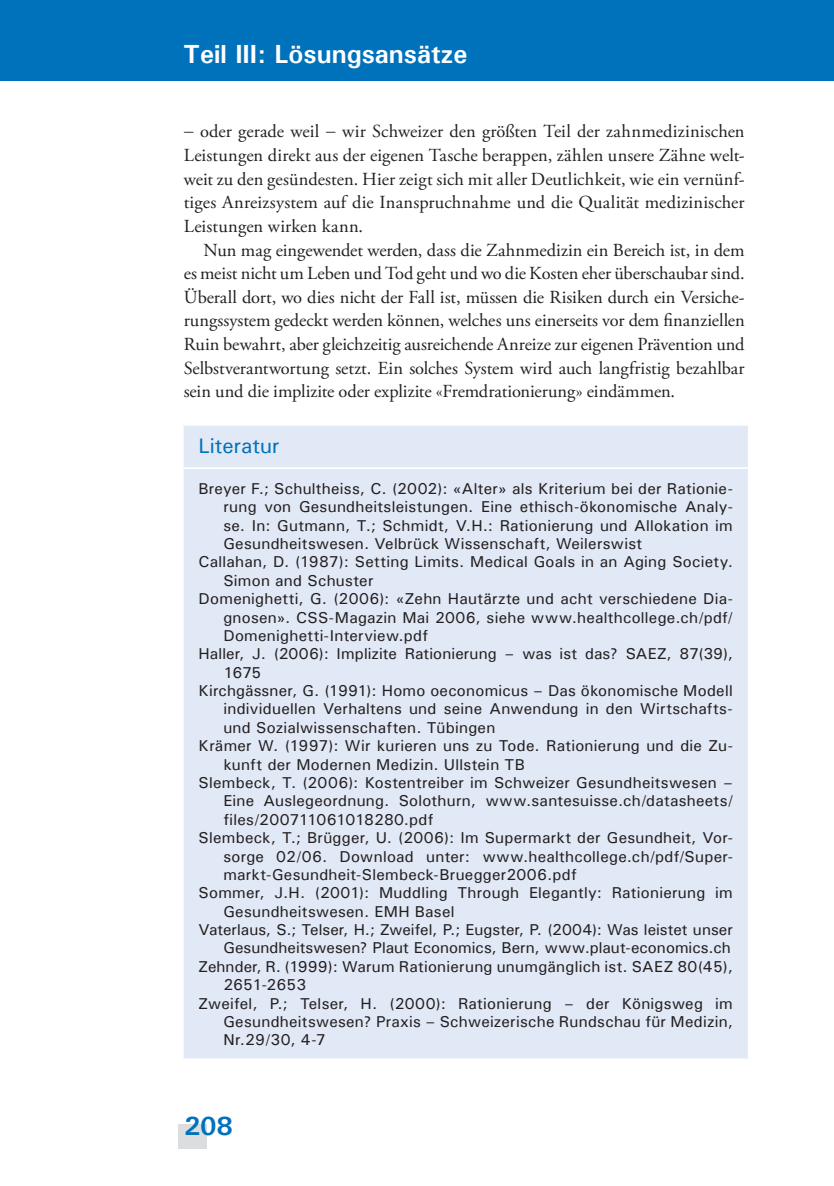
<style>
.page{position:relative;width:834px;height:1186px;background:#fff}
.page>*{position:absolute;margin:0;border:0;box-sizing:border-box;transform-origin:0 0}
.t1{font:700 26.25px "Univers";color:#fff}
.t2{font:700 26.25px "Univers";color:#0072bc}
.t3{font:500 21px "Univers";color:#0072bc}
.haupttext_eingezogen{font:18.38px/23.6px "Adobe Garamond Pro";letter-spacing:.005em;color:#231f20;text-align:justify}
.Literatur{font:500 15.75px/18.4px "Univers";letter-spacing:.015em;color:#231f20;text-align:justify}
</style>
<div class="page">
<div style="left:178px;top:1124px;width:29px;height:24px;background:#dcdddf"></div>
<div style="left:0;top:0;width:833px;height:81px;background:#0072bc"></div>
<div style="left:184px;top:426px;width:563px;height:632px;background:#e1e9f6"></div>
<svg style="left:184px;top:1058px;width:563px;height:1px"></svg>
<hr style="left:184px;top:467px;width:563px;height:2px;background:#fff">
<p class="t1" style="left:183px;top:37px;width:285px">Teil III: Lösungsansätze</p>
<p class="haupttext_eingezogen" style="left:184px;top:120px;width:562px">− oder gerade weil − wir Schweizer den größten Teil der zahnmedizinischen Leistungen direkt aus der eigenen Tasche berappen, zählen unsere Zähne welt&shy;weit zu den gesündesten. Hier zeigt sich mit aller Deutlichkeit, wie ein vernünf&shy;tiges Anreizsystem auf die Inanspruchnahme und die Qualität medizinischer Leistungen wirken kann.</p>
<p class="haupttext_eingezogen" style="left:184px;top:238px;width:562px;text-indent:20px">Nun mag eingewendet werden, dass die Zahnmedizin ein Bereich ist, in dem es meist nicht um Leben und Tod geht und wo die Kosten eher überschaubar sind.<br>Überall dort, wo dies nicht der Fall ist, müssen die Risiken durch ein Versiche&shy;rungssystem gedeckt werden können, welches uns einerseits vor dem finanziellen Ruin bewahrt, aber gleichzeitig ausreichende Anreize zur eigenen Prävention und Selbstverantwortung setzt. Ein solches System wird auch langfristig bezahlbar sein und die implizite oder explizite «Fremdrationierung» eindämmen.</p>
<p class="t3" style="left:198px;top:432px;width:82px">Literatur</p>
<p class="Literatur" style="left:223px;top:479px;width:511px;text-indent:-25px">Breyer F.; Schultheiss, C. (2002): «Alter» als Kriterium bei der Rationie&shy;rung von Gesundheitsleistungen. Eine ethisch-ökonomische Analy&shy;se. In: Gutmann, T.; Schmidt, V.H.: Rationierung und Allokation im Gesundheitswesen. Velbrück Wissenschaft, Weilerswist</p>
<p class="Literatur" style="left:223px;top:552px;width:511px;text-indent:-25px">Callahan, D. (1987): Setting Limits. Medical Goals in an Aging Society.<br>Simon and Schuster</p>
<p class="Literatur" style="left:223px;top:589px;width:511px;text-indent:-25px">Domenighetti, G. (2006): «Zehn Hautärzte und acht verschiedene Dia&shy;gnosen». CSS-Magazin Mai 2006, siehe www.healthcollege.ch/pdf/ Domenighetti-Interview.pdf</p>
<p class="Literatur" style="left:223px;top:644px;width:511px;text-indent:-25px">Haller, J. (2006): Implizite Rationierung – was ist das? SAEZ, 87(39),<br>1675</p>
<p class="Literatur" style="left:223px;top:681px;width:511px;text-indent:-25px">Kirchgässner, G. (1991): Homo oeconomicus – Das ökonomische Modell individuellen Verhaltens und seine Anwendung in den Wirtschafts&shy;und Sozialwissenschaften. Tübingen</p>
<p class="Literatur" style="left:223px;top:736px;width:511px;text-indent:-25px">Krämer W. (1997): Wir kurieren uns zu Tode. Rationierung und die Zu&shy;kunft der Modernen Medizin. Ullstein TB</p>
<p class="Literatur" style="left:223px;top:773px;width:511px;text-indent:-25px">Slembeck, T. (2006): Kostentreiber im Schweizer Gesundheitswesen – Eine Auslegeordnung. Solothurn, www.santesuisse.ch/datasheets/ files/200711061018280.pdf</p>
<p class="Literatur" style="left:223px;top:828px;width:511px;text-indent:-25px">Slembeck, T.; Brügger, U. (2006): Im Supermarkt der Gesundheit, Vor&shy;sorge 02/06. Download unter: www.healthcollege.ch/pdf/Super&shy;markt-Gesundheit-Slembeck-Bruegger2006.pdf</p>
<p class="Literatur" style="left:223px;top:883px;width:511px;text-indent:-25px">Sommer, J.H. (2001): Muddling Through Elegantly: Rationierung im<br>Gesundheitswesen. EMH Basel</p>
<p class="Literatur" style="left:198px;top:920px;width:535px;text-align:right">Vaterlaus, S.; Telser, H.; Zweifel, P.; Eugster, P. (2004): Was leistet unser<br>Gesundheitswesen? Plaut Economics, Bern, www.plaut-economics.ch</p>
<p class="Literatur" style="left:223px;top:957px;width:511px;text-indent:-25px">Zehnder, R. (1999): Warum Rationierung unumgänglich ist. SAEZ 80(45),<br>2651-2653</p>
<p class="Literatur" style="left:223px;top:993px;width:511px;text-indent:-25px">Zweifel, P.; Telser, H. (2000): Rationierung – der Königsweg im Gesundheitswesen? Praxis – Schweizerische Rundschau für Medizin, Nr.29/30, 4-7</p>
<h1 class="t2" style="left:184px;top:1108px;width:51px">208</h1>
</div>
